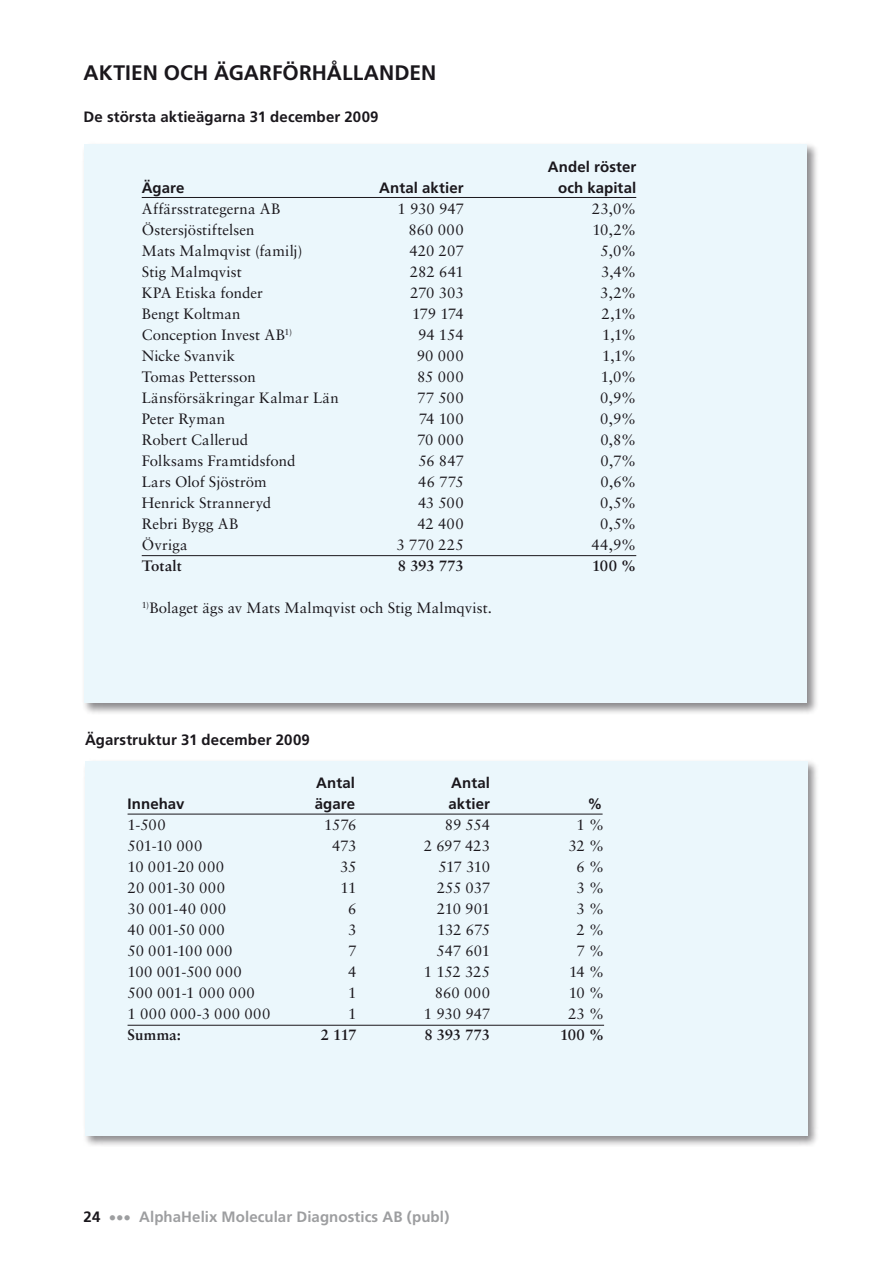
<style>
.page{position:relative;width:893px;height:1263px;background:#fff}
.page>*{position:absolute;margin:0;border:0;box-sizing:border-box;transform-origin:0 0}
.t1{font:700 21px "Frutiger";color:#1a171c}
.t2{font:15px "Sabon";letter-spacing:.005em;color:#1a171c}
.t3{font:700 15px "Frutiger";letter-spacing:.005em;color:#1a171c}
.t4{font:15px "Sabon";letter-spacing:.03em;color:#1a171c}
.t5{font:700 15px "Frutiger";letter-spacing:.005em;color:#9d9ea0}
.t6{font:700 15px "Sabon";letter-spacing:-.005em;color:#1a171c}
.t7{font:15px "Sabon";letter-spacing:.025em;color:#1a171c}
.s1{color:#1a171c}
</style>
<div class="page">
<div style="left:82px;top:758px;width:737px;height:389px;background:#1a171c;opacity:.5"></div>
<div style="left:85px;top:761px;width:723px;height:374px;background:#ebf7fc"></div>
<div style="left:81px;top:141px;width:737px;height:573px;background:#1a171c;opacity:.5"></div>
<div style="left:84px;top:145px;width:723px;height:558px;background:#ebf7fc"></div>
<hr style="left:142px;top:197px;width:494px;height:1px;background:#1a171c">
<hr style="left:142px;top:555px;width:494px;height:1px;background:#1a171c">
<hr style="left:128px;top:814px;width:475px;height:1px;background:#1a171c">
<hr style="left:128px;top:1025px;width:476px;height:1px;background:#1a171c">
<h1 class="t1" style="left:84px;top:60px;width:339px">AKTIEN OCH ÄGARFÖRHÅLLANDEN</h1>
<p class="t3" style="left:84px;top:108px;width:296px">De största aktieägarna 31 december 2009</p>
<p class="t3" style="left:548px;top:158px;width:90px">Andel röster</p>
<p class="t3" style="left:142px;top:179px;width:44px">Ägare</p>
<p class="t3" style="left:379px;top:179px;width:86px">Antal aktier</p>
<p class="t3" style="left:558px;top:179px;width:80px">och kapital</p>
<p class="t2" style="left:142px;top:200px;width:140px">Affärsstrategerna AB</p>
<p class="t2" style="left:398px;top:200px;width:68px">1 930 947</p>
<p class="t2" style="left:592px;top:200px;width:46px">23,0%</p>
<p class="t2" style="left:142px;top:221px;width:114px">Östersjöstiftelsen</p>
<p class="t2" style="left:409px;top:221px;width:57px">860 000</p>
<p class="t2" style="left:592px;top:221px;width:45px">10,2%</p>
<p class="t2" style="left:142px;top:242px;width:162px">Mats Malmqvist (familj)</p>
<p class="t2" style="left:410px;top:242px;width:56px">420 207</p>
<p class="t2" style="left:601px;top:242px;width:37px">5,0%</p>
<p class="t2" style="left:142px;top:263px;width:101px">Stig Malmqvist</p>
<p class="t2" style="left:410px;top:263px;width:55px">282 641</p>
<p class="t2" style="left:601px;top:263px;width:37px">3,4%</p>
<p class="t2" style="left:142px;top:284px;width:123px">KPA Etiska fonder</p>
<p class="t2" style="left:410px;top:284px;width:55px">270 303</p>
<p class="t2" style="left:600px;top:284px;width:37px">3,2%</p>
<p class="t2" style="left:142px;top:305px;width:100px">Bengt Koltman</p>
<p class="t2" style="left:412px;top:305px;width:53px">179 174</p>
<p class="t2" style="left:601px;top:305px;width:36px">2,1%</p>
<p class="t2" style="left:142px;top:326px;width:152px">Conception Invest AB<sup>1)</sup></p>
<p class="t2" style="left:418px;top:326px;width:47px">94 154</p>
<p class="t2" style="left:602px;top:326px;width:35px">1,1%</p>
<p class="t2" style="left:142px;top:347px;width:95px">Nicke Svanvik</p>
<p class="t2" style="left:417px;top:347px;width:49px">90 000</p>
<p class="t2" style="left:602px;top:347px;width:35px">1,1%</p>
<p class="t2" style="left:142px;top:368px;width:116px">Tomas Pettersson</p>
<p class="t2" style="left:417px;top:368px;width:48px">85 000</p>
<p class="t2" style="left:601px;top:368px;width:37px">1,0%</p>
<p class="t2" style="left:142px;top:389px;width:198px">Länsförsäkringar Kalmar Län</p>
<p class="t2" style="left:417px;top:389px;width:48px">77 500</p>
<p class="t2" style="left:600px;top:389px;width:38px">0,9%</p>
<p class="t2" style="left:142px;top:410px;width:85px">Peter Ryman</p>
<p class="t2" style="left:419px;top:410px;width:47px">74 100</p>
<p class="t2" style="left:600px;top:410px;width:38px">0,9%</p>
<p class="t2" style="left:142px;top:431px;width:108px">Robert Callerud</p>
<p class="t2" style="left:417px;top:431px;width:48px">70 000</p>
<p class="t2" style="left:600px;top:431px;width:37px">0,8%</p>
<p class="t2" style="left:142px;top:452px;width:155px">Folksams Framtidsfond</p>
<p class="t2" style="left:418px;top:452px;width:47px">56 847</p>
<p class="t2" style="left:601px;top:452px;width:37px">0,7%</p>
<p class="t2" style="left:142px;top:473px;width:126px">Lars Olof Sjöström</p>
<p class="t2" style="left:418px;top:473px;width:47px">46 775</p>
<p class="t2" style="left:600px;top:473px;width:37px">0,6%</p>
<p class="t2" style="left:142px;top:494px;width:131px">Henrick Stranneryd</p>
<p class="t2" style="left:418px;top:494px;width:47px">43 500</p>
<p class="t2" style="left:600px;top:494px;width:38px">0,5%</p>
<p class="t2" style="left:142px;top:515px;width:98px">Rebri Bygg AB</p>
<p class="t2" style="left:417px;top:515px;width:48px">42 400</p>
<p class="t2" style="left:600px;top:515px;width:38px">0,5%</p>
<p class="t2" style="left:142px;top:536px;width:47px">Övriga</p>
<p class="t2" style="left:396px;top:536px;width:69px">3 770 225</p>
<p class="t2" style="left:591px;top:536px;width:46px">44,9%</p>
<p class="t6" style="left:142px;top:556px;width:41px">Totalt</p>
<p class="t6" style="left:398px;top:556px;width:67px">8 393 773</p>
<p class="t6" style="left:592px;top:556px;width:45px">100 %</p>
<p class="t2" style="left:142px;top:599px;width:352px"><sup>1)</sup>Bolaget ägs av Mats Malmqvist och Stig Malmqvist.</p>
<p class="t3" style="left:85px;top:730px;width:226px">Ägarstruktur 31 december 2009</p>
<p class="t3" style="left:316px;top:774px;width:40px">Antal</p>
<p class="t3" style="left:451px;top:774px;width:40px">Antal</p>
<p class="t3" style="left:128px;top:795px;width:58px">Innehav</p>
<p class="t3" style="left:315px;top:795px;width:42px">ägare</p>
<p class="t3" style="left:449px;top:795px;width:43px">aktier</p>
<p class="t3" style="left:588px;top:795px;width:16px">%</p>
<p class="t2" style="left:128px;top:816px;width:40px">1-500</p>
<p class="t2" style="left:324px;top:816px;width:34px">1576</p>
<p class="t2" style="left:445px;top:816px;width:47px">89 554</p>
<p class="t2" style="left:577px;top:816px;width:29px">1 %</p>
<p class="t2" style="left:128px;top:837px;width:76px">501-10 000</p>
<p class="t2" style="left:332px;top:837px;width:26px">473</p>
<p class="t2" style="left:424px;top:837px;width:68px">2 697 423</p>
<p class="t2" style="left:568px;top:837px;width:37px">32 %</p>
<p class="t2" style="left:128px;top:858px;width:98px">10 001-20 000</p>
<p class="t2" style="left:340px;top:858px;width:18px">35</p>
<p class="t2" style="left:438px;top:858px;width:53px">517 310</p>
<p class="t2" style="left:577px;top:858px;width:29px">6 %</p>
<p class="t2" style="left:128px;top:879px;width:99px">20 001-30 000</p>
<p class="t2" style="left:341px;top:879px;width:17px">11</p>
<p class="t2" style="left:437px;top:879px;width:55px">255 037</p>
<p class="t2" style="left:577px;top:879px;width:29px">3 %</p>
<p class="t7" style="left:128px;top:900px;width:100px">30 001-40 000</p>
<p class="t2" style="left:348px;top:900px;width:10px">6</p>
<p class="t2" style="left:437px;top:900px;width:55px">210 901</p>
<p class="t2" style="left:577px;top:900px;width:29px">3 %</p>
<p class="t7" style="left:128px;top:921px;width:99px">40 001-50 000</p>
<p class="t2" style="left:348px;top:921px;width:10px">3</p>
<p class="t2" style="left:437px;top:921px;width:54px">132 675</p>
<p class="t2" style="left:577px;top:921px;width:29px">2 %</p>
<p class="t4" style="left:128px;top:942px;width:106px">50 001-100 000</p>
<p class="t2" style="left:348px;top:942px;width:10px">7</p>
<p class="t2" style="left:437px;top:942px;width:55px">547 601</p>
<p class="t2" style="left:577px;top:942px;width:29px">7 %</p>
<p class="t4" style="left:128px;top:963px;width:116px">100 001-500 000</p>
<p class="t2" style="left:348px;top:963px;width:10px">4</p>
<p class="t2" style="left:424px;top:963px;width:68px">1 152 325</p>
<p class="t2" style="left:569px;top:963px;width:37px">14 %</p>
<p class="t4" style="left:128px;top:984px;width:129px">500 001-1 000 000</p>
<p class="t2" style="left:348px;top:984px;width:10px">1</p>
<p class="t2" style="left:435px;top:984px;width:57px">860 000</p>
<p class="t2" style="left:569px;top:984px;width:37px">10 %</p>
<p class="t4" style="left:128px;top:1005px;width:144px">1 000 000-3 000 000</p>
<p class="t2" style="left:348px;top:1005px;width:10px">1</p>
<p class="t2" style="left:424px;top:1005px;width:68px">1 930 947</p>
<p class="t2" style="left:568px;top:1005px;width:38px">23 %</p>
<p class="t6" style="left:128px;top:1026px;width:55px">Summa:</p>
<p class="t6" style="left:321px;top:1026px;width:37px">2 117</p>
<p class="t6" style="left:424px;top:1026px;width:67px">8 393 773</p>
<p class="t6" style="left:560px;top:1026px;width:45px">100 %</p>
<p class="t5" style="left:84px;top:1207px;width:367px"><span class="s1">24</span> ••• AlphaHelix Molecular Diagnostics AB (publ)</p>
</div>
